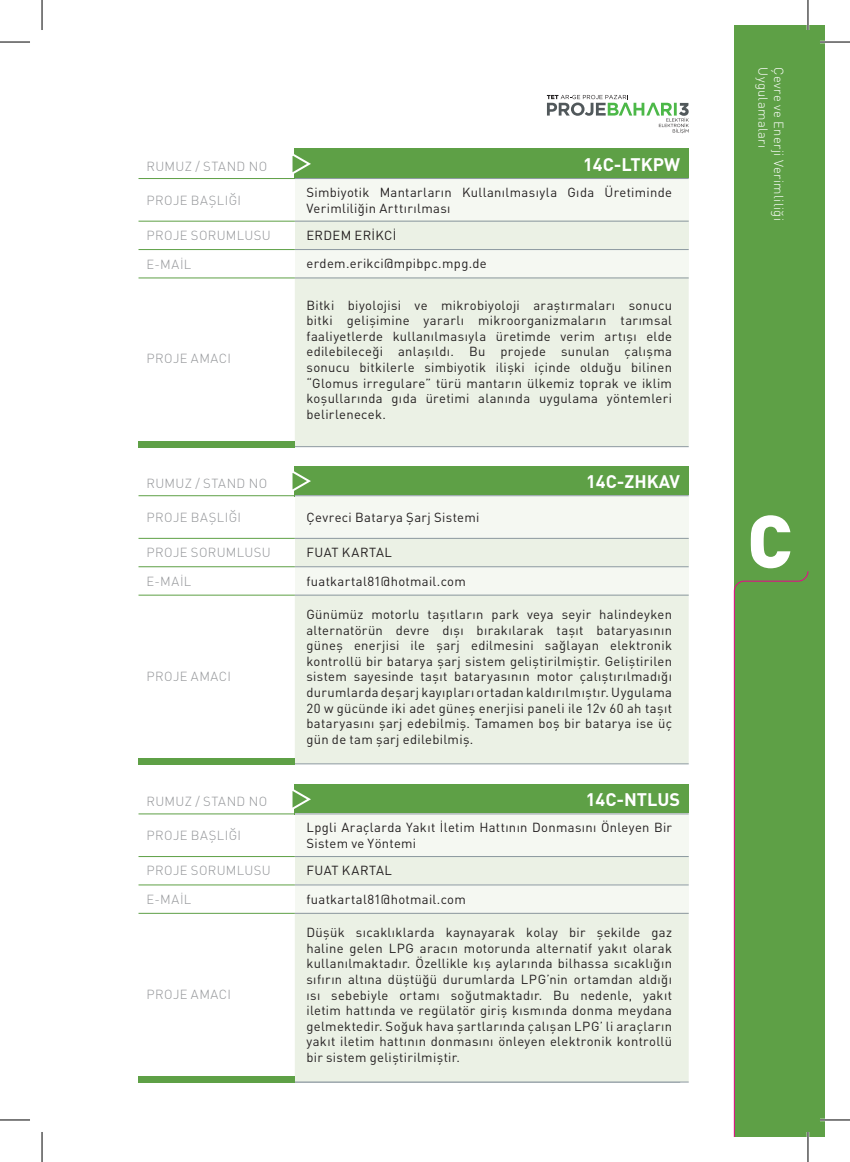
<style>
.page{position:relative;width:850px;height:1162px;background:#fff}
.page>*{position:absolute;margin:0;border:0;box-sizing:border-box;transform-origin:0 0}
.t1{font:900 73.2px "DIN Pro";color:#fff}
.t2{font:700 18px "DIN Pro";color:#fff}
.t3{font:13px/15.6px "DIN Pro";letter-spacing:.025em;color:#231f20;text-align:justify}
.t4{font:300 13px "DIN Pro";letter-spacing:.03em;color:#939598}
.t5{font:300 13px "DIN Pro";letter-spacing:.03em;color:#fff}
</style>
<div class="page">
<div style="left:734px;top:25px;width:90px;height:1111px;background:#5ea046"></div>
<svg style="left:546px;top:95px;width:142px;height:38px"></svg>
<div style="left:294px;top:149px;width:394px;height:30px;background:#5ea046"></div>
<div style="left:294px;top:466px;width:394px;height:30px;background:#5ea046"></div>
<div style="left:294px;top:784px;width:394px;height:30px;background:#5ea046"></div>
<div style="left:295px;top:221px;width:393px;height:29px;background:#ebf1e5"></div>
<div style="left:295px;top:537px;width:393px;height:30px;background:#ebf1e5"></div>
<div style="left:295px;top:855px;width:393px;height:30px;background:#ebf1e5"></div>
<div style="left:295px;top:249px;width:393px;height:29px;background:#f5f8f2"></div>
<div style="left:295px;top:566px;width:393px;height:29px;background:#f5f8f2"></div>
<div style="left:295px;top:884px;width:393px;height:29px;background:#f5f8f2"></div>
<div style="left:295px;top:278px;width:393px;height:168px;background:#ebf1e5"></div>
<div style="left:295px;top:595px;width:393px;height:168px;background:#ebf1e5"></div>
<div style="left:295px;top:913px;width:393px;height:168px;background:#ebf1e5"></div>
<svg style="left:290px;top:154px;width:398px;height:67px"></svg>
<svg style="left:290px;top:471px;width:398px;height:66px"></svg>
<svg style="left:290px;top:789px;width:398px;height:66px"></svg>
<hr style="left:295px;top:178px;width:393px;height:1px;background:#8b989f">
<hr style="left:295px;top:495px;width:393px;height:1px;background:#8b989f">
<hr style="left:295px;top:813px;width:393px;height:1px;background:#8b989f">
<hr style="left:138px;top:178px;width:157px;height:1px;background:#5ea046">
<hr style="left:138px;top:495px;width:157px;height:1px;background:#5ea046">
<hr style="left:138px;top:813px;width:157px;height:1px;background:#5ea046">
<hr style="left:295px;top:221px;width:393px;height:1px;background:#8b989f">
<hr style="left:295px;top:537px;width:393px;height:1px;background:#8b989f">
<hr style="left:295px;top:855px;width:393px;height:1px;background:#8b989f">
<hr style="left:138px;top:221px;width:157px;height:1px;background:#5ea046">
<hr style="left:138px;top:537px;width:157px;height:1px;background:#5ea046">
<hr style="left:138px;top:855px;width:157px;height:1px;background:#5ea046">
<hr style="left:295px;top:249px;width:393px;height:1px;background:#8b989f">
<hr style="left:295px;top:566px;width:393px;height:1px;background:#8b989f">
<hr style="left:295px;top:884px;width:393px;height:1px;background:#8b989f">
<hr style="left:138px;top:249px;width:157px;height:1px;background:#5ea046">
<hr style="left:138px;top:566px;width:157px;height:1px;background:#5ea046">
<hr style="left:138px;top:884px;width:157px;height:1px;background:#5ea046">
<hr style="left:295px;top:277px;width:393px;height:1px;background:#8b989f">
<hr style="left:295px;top:594px;width:393px;height:1px;background:#8b989f">
<hr style="left:295px;top:912px;width:393px;height:1px;background:#8b989f">
<hr style="left:138px;top:277px;width:157px;height:1px;background:#5ea046">
<hr style="left:138px;top:594px;width:157px;height:1px;background:#5ea046">
<hr style="left:138px;top:912px;width:157px;height:1px;background:#5ea046">
<hr style="left:295px;top:446px;width:393px;height:1px;background:#8b989f">
<hr style="left:295px;top:763px;width:393px;height:1px;background:#8b989f">
<hr style="left:295px;top:1081px;width:393px;height:1px;background:#8b989f">
<div style="left:138px;top:441px;width:157px;height:6px;background:#5ea046"></div>
<div style="left:138px;top:758px;width:157px;height:6px;background:#5ea046"></div>
<div style="left:138px;top:1076px;width:157px;height:6px;background:#5ea046"></div>
<svg style="left:733px;top:571px;width:75px;height:565px"></svg>
<hr style="left:819px;top:41px;width:30px;height:2px;background:#fff">
<hr style="left:819px;top:1118px;width:30px;height:2px;background:#fff">
<hr style="left:806px;top:0;width:3px;height:30px;background:#fff">
<hr style="left:806px;top:1131px;width:3px;height:30px;background:#fff">
<hr style="left:0;top:42px;width:30px;height:1px;background:#000">
<hr style="left:819px;top:42px;width:30px;height:1px;background:#000">
<hr style="left:0;top:1119px;width:30px;height:1px;background:#000">
<hr style="left:819px;top:1119px;width:30px;height:1px;background:#000">
<hr style="left:42px;top:0;width:1px;height:30px;background:#000">
<hr style="left:42px;top:1131px;width:1px;height:30px;background:#000">
<hr style="left:807px;top:0;width:1px;height:30px;background:#000">
<hr style="left:807px;top:1131px;width:1px;height:30px;background:#000">
<p class="t4" style="left:146px;top:157px;width:122px">RUMUZ / STAND NO</p>
<p class="t4" style="left:146px;top:191px;width:96px">PROJE BAŞLIĞI</p>
<p class="t4" style="left:146px;top:226px;width:126px">PROJE SORUMLUSU</p>
<p class="t4" style="left:146px;top:255px;width:46px">E-MAİL</p>
<p class="t4" style="left:146px;top:350px;width:86px">PROJE AMACI</p>
<p class="t4" style="left:146px;top:474px;width:122px">RUMUZ / STAND NO</p>
<p class="t4" style="left:146px;top:508px;width:96px">PROJE BAŞLIĞI</p>
<p class="t4" style="left:146px;top:543px;width:126px">PROJE SORUMLUSU</p>
<p class="t4" style="left:146px;top:572px;width:46px">E-MAİL</p>
<p class="t4" style="left:146px;top:667px;width:86px">PROJE AMACI</p>
<p class="t4" style="left:146px;top:792px;width:122px">RUMUZ / STAND NO</p>
<p class="t4" style="left:146px;top:826px;width:96px">PROJE BAŞLIĞI</p>
<p class="t4" style="left:146px;top:861px;width:126px">PROJE SORUMLUSU</p>
<p class="t4" style="left:146px;top:890px;width:46px">E-MAİL</p>
<p class="t4" style="left:146px;top:985px;width:86px">PROJE AMACI</p>
<h2 class="t2" style="left:583px;top:152px;width:98px">14C-LTKPW</h2>
<p class="t3" style="left:306px;top:184px;width:367px">Simbiyotik Mantarların Kullanılmasıyla Gıda Üretiminde<br>Verimliliğin Arttırılması</p>
<p class="t3" style="left:306px;top:227px;width:91px">ERDEM ERİKCİ</p>
<p class="t3" style="left:306px;top:255px;width:182px">erdem.erikci@mpibpc.mpg.de</p>
<p class="t3" style="left:306px;top:296px;width:367px">Bitki biyolojisi ve mikrobiyoloji araştırmaları sonucu bitki gelişimine yararlı mikroorganizmaların tarımsal faaliyetlerde kullanılmasıyla üretimde verim artışı elde edilebileceği anlaşıldı. Bu projede sunulan çalışma sonucu bitkilerle simbiyotik ilişki içinde olduğu bilinen “Glomus irregulare” türü mantarın ülkemiz toprak ve iklim koşullarında gıda üretimi alanında uygulama yöntemleri belirlenecek.</p>
<h2 class="t2" style="left:586px;top:469px;width:95px">14C-ZHKAV</h2>
<p class="t3" style="left:306px;top:509px;width:174px">Çevreci Batarya Şarj Sistemi</p>
<p class="t3" style="left:306px;top:544px;width:87px">FUAT KARTAL</p>
<p class="t3" style="left:306px;top:572px;width:161px">fuatkartal81@hotmail.com</p>
<p class="t3" style="left:306px;top:606px;width:367px">Günümüz motorlu taşıtların park veya seyir halindeyken alternatörün devre dışı bırakılarak taşıt bataryasının güneş enerjisi ile şarj edilmesini sağlayan elektronik kontrollü bir batarya şarj sistem geliştirilmiştir. Geliştirilen sistem sayesinde taşıt bataryasının motor çalıştırılmadığı durumlarda deşarj kayıpları ortadan kaldırılmıştır. Uygulama 20 w gücünde iki adet güneş enerjisi paneli ile 12v 60 ah taşıt bataryasını şarj edebilmiş. Tamamen boş bir batarya ise üç gün de tam şarj edilebilmiş.</p>
<h2 class="t2" style="left:585px;top:787px;width:96px">14C-NTLUS</h2>
<p class="t3" style="left:306px;top:819px;width:367px">Lpgli Araçlarda Yakıt İletim Hattının Donmasını Önleyen Bir<br>Sistem ve Yöntemi</p>
<p class="t3" style="left:306px;top:862px;width:87px">FUAT KARTAL</p>
<p class="t3" style="left:306px;top:890px;width:161px">fuatkartal81@hotmail.com</p>
<p class="t3" style="left:306px;top:923px;width:367px">Düşük sıcaklıklarda kaynayarak kolay bir şekilde gaz haline gelen LPG aracın motorunda alternatif yakıt olarak kullanılmaktadır. Özellikle kış aylarında bilhassa sıcaklığın sıfırın altına düştüğü durumlarda LPG’nin ortamdan aldığı ısı sebebiyle ortamı soğutmaktadır. Bu nedenle, yakıt iletim hattında ve regülatör giriş kısmında donma meydana gelmektedir. Soğuk hava şartlarında çalışan LPG’ li araçların yakıt iletim hattının donmasını önleyen elektronik kontrollü bir sistem geliştirilmiştir.</p>
<p class="t5" style="left:772px;top:67px;width:83px;rotate:90deg">Uygulamaları</p>
<p class="t5" style="left:787px;top:67px;width:155px;rotate:90deg">Çevre ve Enerji Verimliliği</p>
<h1 class="t1" style="left:747px;top:491px;width:46px">C</h1>
</div>
